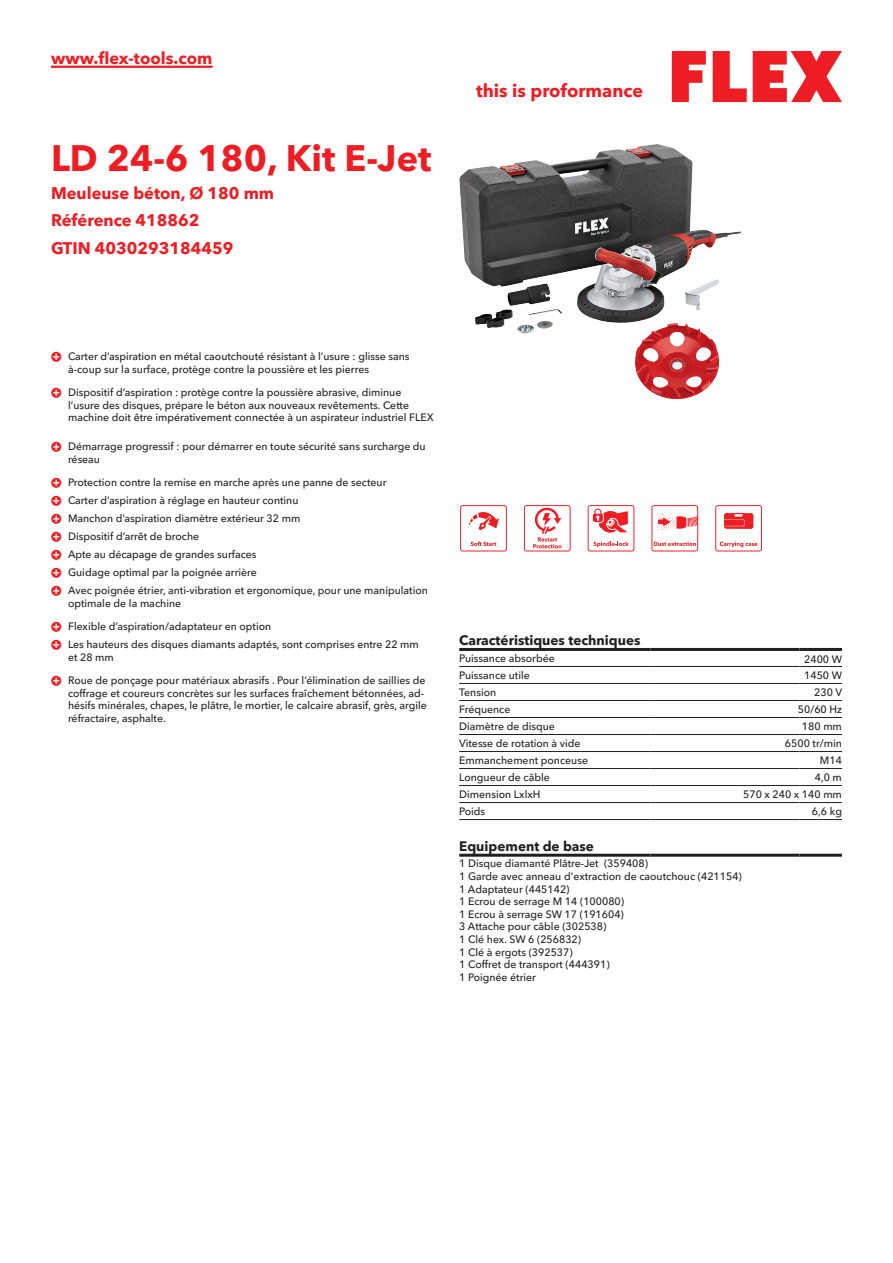
<style>
.page{position:relative;width:893px;height:1263px;background:#fff}
.page>*{position:absolute;margin:0;border:0;box-sizing:border-box;transform-origin:0 0}
.CB_AF_Product-name{font:700 36px "Avenir Next W1 G";color:#ee1d23}
.t1{font:700 18px "Avenir Next W1 G";color:#ee1d23}
.CB_AF_Product-short{font:700 16.5px "Avenir Next W1 G";color:#ee1d23}
.CB_AF_Order-number{font:700 16.5px "Avenir Next W1 G";color:#ee1d23}
.CB_AF_Table-headline{font:700 13.5px "Avenir Next W1 G";color:#231f20}
.CB_AF_Table-specific{font:500 10.5px/12.6px "Avenir Next W1 G";color:#231f20}
</style>
<div class="page">
<svg style="left:672px;top:51px;width:34px;height:51px"></svg>
<svg style="left:713px;top:51px;width:34px;height:51px"></svg>
<svg style="left:753px;top:51px;width:89px;height:51px"></svg>
<hr style="left:51px;top:66px;width:162px;height:2px;background:#ee1d23">
<img style="left:459px;top:144px;width:282px;height:179px">
<hr style="left:459px;top:666px;width:192px;height:1px;background:#231f20">
<hr style="left:651px;top:666px;width:148px;height:1px;background:#231f20">
<hr style="left:799px;top:666px;width:43px;height:1px;background:#231f20">
<hr style="left:459px;top:683px;width:192px;height:1px;background:#231f20">
<hr style="left:651px;top:683px;width:148px;height:1px;background:#231f20">
<hr style="left:799px;top:683px;width:43px;height:1px;background:#231f20">
<hr style="left:459px;top:700px;width:192px;height:1px;background:#231f20">
<hr style="left:651px;top:700px;width:148px;height:1px;background:#231f20">
<hr style="left:799px;top:700px;width:43px;height:1px;background:#231f20">
<hr style="left:459px;top:717px;width:192px;height:1px;background:#231f20">
<hr style="left:651px;top:717px;width:148px;height:1px;background:#231f20">
<hr style="left:799px;top:717px;width:43px;height:1px;background:#231f20">
<hr style="left:459px;top:734px;width:192px;height:1px;background:#231f20">
<hr style="left:651px;top:734px;width:148px;height:1px;background:#231f20">
<hr style="left:799px;top:734px;width:43px;height:1px;background:#231f20">
<hr style="left:459px;top:751px;width:192px;height:1px;background:#231f20">
<hr style="left:651px;top:751px;width:148px;height:1px;background:#231f20">
<hr style="left:799px;top:751px;width:43px;height:1px;background:#231f20">
<hr style="left:459px;top:768px;width:192px;height:1px;background:#231f20">
<hr style="left:651px;top:768px;width:148px;height:1px;background:#231f20">
<hr style="left:799px;top:768px;width:43px;height:1px;background:#231f20">
<hr style="left:459px;top:785px;width:192px;height:1px;background:#231f20">
<hr style="left:651px;top:785px;width:148px;height:1px;background:#231f20">
<hr style="left:799px;top:785px;width:43px;height:1px;background:#231f20">
<hr style="left:459px;top:802px;width:192px;height:1px;background:#231f20">
<hr style="left:651px;top:802px;width:148px;height:1px;background:#231f20">
<hr style="left:799px;top:802px;width:43px;height:1px;background:#231f20">
<hr style="left:459px;top:819px;width:192px;height:1px;background:#231f20">
<hr style="left:651px;top:819px;width:148px;height:1px;background:#231f20">
<hr style="left:799px;top:819px;width:43px;height:1px;background:#231f20">
<hr style="left:459px;top:648px;width:192px;height:3px;background:#231f20">
<hr style="left:651px;top:648px;width:148px;height:3px;background:#231f20">
<hr style="left:799px;top:648px;width:43px;height:3px;background:#231f20">
<hr style="left:459px;top:854px;width:192px;height:3px;background:#231f20">
<hr style="left:651px;top:854px;width:148px;height:3px;background:#231f20">
<hr style="left:799px;top:854px;width:43px;height:3px;background:#231f20">
<svg style="left:460px;top:505px;width:47px;height:46px"></svg>
<svg style="left:524px;top:505px;width:47px;height:46px"></svg>
<svg style="left:588px;top:505px;width:46px;height:46px"></svg>
<svg style="left:651px;top:505px;width:47px;height:46px"></svg>
<svg style="left:715px;top:505px;width:47px;height:46px"></svg>
<h3 class="CB_AF_Product-short" style="left:51px;top:45px;width:163px">www.flex-tools.com</h3>
<p class="CB_AF_Product-name" style="left:51px;top:130px;width:382px">LD 24-6 180, Kit E-Jet</p>
<p class="CB_AF_Product-short" style="left:51px;top:180px;width:225px">Meuleuse béton, Ø 180 mm</p>
<p class="CB_AF_Order-number" style="left:51px;top:207px;width:150px">Référence 418862</p>
<p class="CB_AF_Order-number" style="left:51px;top:235px;width:184px">GTIN 4030293184459</p>
<h2 class="t1" style="left:476px;top:77px;width:169px">this is proformance</h2>
<p class="CB_AF_Table-specific" style="left:68px;top:349px;width:343px">Carter d’aspiration en métal caoutchouté résistant à l’usure : glisse sans à-coup sur la surface, protège contre la poussière et les pierres</p>
<p class="CB_AF_Table-specific" style="left:68px;top:385px;width:367px">Dispositif d’aspiration : protège contre la poussière abrasive, diminue l’usure des disques, prépare le béton aux nouveaux revêtements. Cette machine doit être impérativement connectée à un aspirateur industriel FLEX</p>
<p class="CB_AF_Table-specific" style="left:68px;top:439px;width:359px">Démarrage progressif : pour démarrer en toute sécurité sans surcharge du réseau</p>
<p class="CB_AF_Table-specific" style="left:68px;top:475px;width:320px">Protection contre la remise en marche après une panne de secteur</p>
<p class="CB_AF_Table-specific" style="left:68px;top:493px;width:232px">Carter d’aspiration à réglage en hauteur continu</p>
<p class="CB_AF_Table-specific" style="left:68px;top:511px;width:234px">Manchon d’aspiration diamètre extérieur 32 mm</p>
<p class="CB_AF_Table-specific" style="left:68px;top:529px;width:133px">Dispositif d’arrêt de broche</p>
<p class="CB_AF_Table-specific" style="left:68px;top:547px;width:190px">Apte au décapage de grandes surfaces</p>
<p class="CB_AF_Table-specific" style="left:68px;top:565px;width:190px">Guidage optimal par la poignée arrière</p>
<p class="CB_AF_Table-specific" style="left:68px;top:583px;width:361px">Avec poignée étrier, anti-vibration et ergonomique, pour une manipulation optimale de la machine</p>
<p class="CB_AF_Table-specific" style="left:68px;top:619px;width:205px">Flexible d’aspiration/adaptateur en option</p>
<p class="CB_AF_Table-specific" style="left:68px;top:637px;width:352px">Les hauteurs des disques diamants adaptés, sont comprises entre 22 mm et 28 mm</p>
<p class="CB_AF_Table-specific" style="left:68px;top:673px;width:360px">Roue de ponçage pour matériaux abrasifs . Pour l’élimination de saillies de coffrage et coureurs concrètes sur les surfaces fraîchement bétonnées, ad&shy;hésifs minérales, chapes, le plâtre, le mortier, le calcaire abrasif, grès, argile réfractaire, asphalte.</p>
<p class="CB_AF_Table-headline" style="left:459px;top:630px;width:183px">Caractéristiques techniques</p>
<p class="CB_AF_Table-specific" style="left:459px;top:651px;width:97px">Puissance absorbée</p>
<p class="CB_AF_Table-specific" style="left:804px;top:652px;width:39px">2400 W</p>
<p class="CB_AF_Table-specific" style="left:459px;top:668px;width:72px">Puissance utile</p>
<p class="CB_AF_Table-specific" style="left:804px;top:668px;width:39px">1450 W</p>
<p class="CB_AF_Table-specific" style="left:459px;top:685px;width:38px">Tension</p>
<p class="CB_AF_Table-specific" style="left:814px;top:685px;width:29px">230 V</p>
<p class="CB_AF_Table-specific" style="left:459px;top:702px;width:53px">Fréquence</p>
<p class="CB_AF_Table-specific" style="left:798px;top:702px;width:46px">50/60 Hz</p>
<p class="CB_AF_Table-specific" style="left:459px;top:719px;width:97px">Diamètre de disque</p>
<p class="CB_AF_Table-specific" style="left:802px;top:719px;width:41px">180 mm</p>
<p class="CB_AF_Table-specific" style="left:459px;top:736px;width:123px">Vitesse de rotation à vide</p>
<p class="CB_AF_Table-specific" style="left:785px;top:736px;width:59px">6500 tr/min</p>
<p class="CB_AF_Table-specific" style="left:459px;top:753px;width:130px">Emmanchement ponceuse</p>
<p class="CB_AF_Table-specific" style="left:820px;top:753px;width:23px">M14</p>
<p class="CB_AF_Table-specific" style="left:459px;top:770px;width:92px">Longueur de câble</p>
<p class="CB_AF_Table-specific" style="left:815px;top:770px;width:29px">4,0 m</p>
<p class="CB_AF_Table-specific" style="left:459px;top:787px;width:83px">Dimension LxlxH</p>
<p class="CB_AF_Table-specific" style="left:743px;top:787px;width:100px">570 x 240 x 140 mm</p>
<p class="CB_AF_Table-specific" style="left:459px;top:804px;width:28px">Poids</p>
<p class="CB_AF_Table-specific" style="left:812px;top:804px;width:32px">6,6 kg</p>
<p class="CB_AF_Table-headline" style="left:459px;top:835px;width:136px">Equipement de base</p>
<p class="CB_AF_Table-specific" style="left:459px;top:856px;width:284px">1 Disque diamanté Plâtre-Jet (359408)<br>1 Garde avec anneau d'extraction de caoutchouc (421154)<br>1 Adaptateur (445142)<br>1 Ecrou de serrage M 14 (100080)<br>1 Ecrou à serrage SW 17 (191604)<br>3 Attache pour câble (302538)<br>1 Clé hex. SW 6 (256832)<br>1 Clé à ergots (392537)<br>1 Coffret de transport (444391)<br>1 Poignée étrier</p>
</div>
